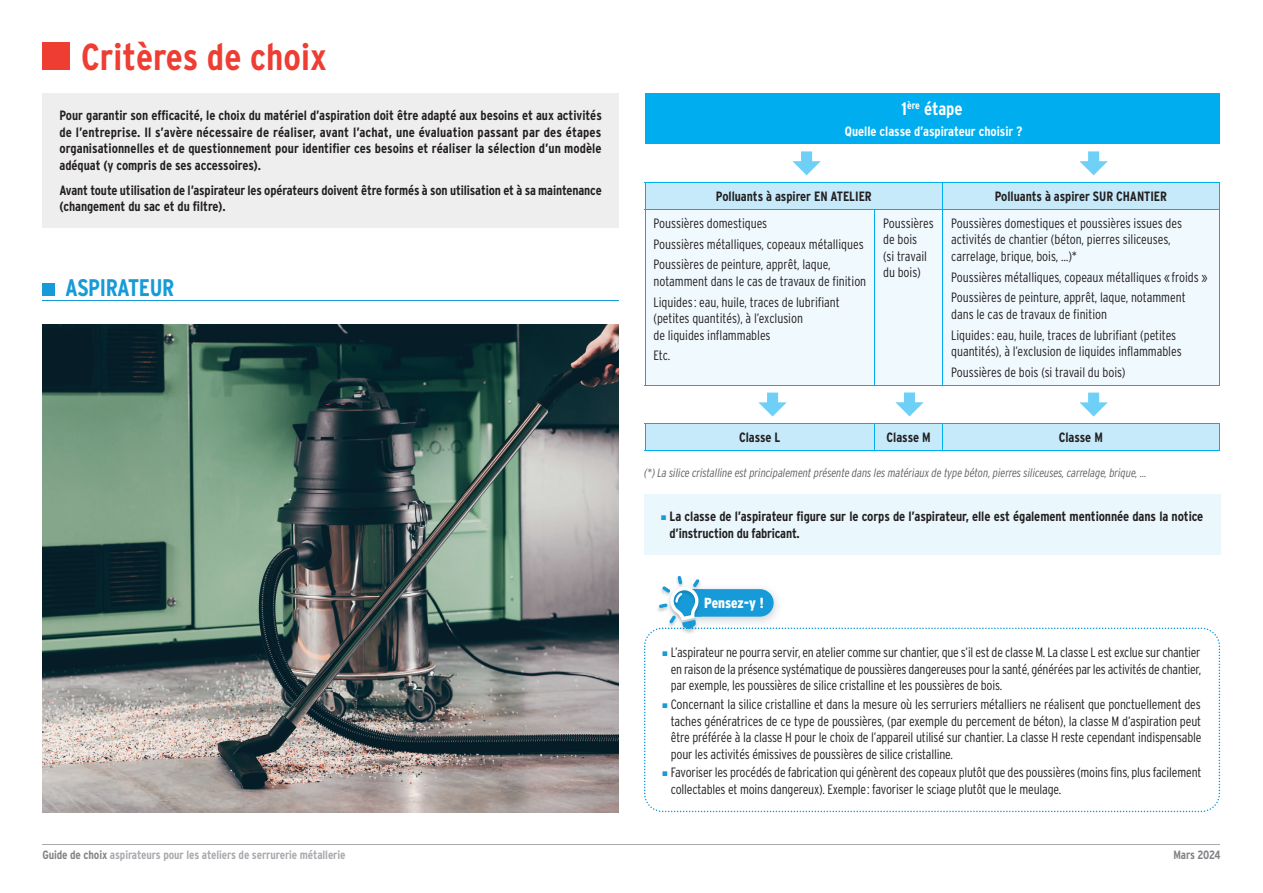
<style>
.page{position:relative;width:1263px;height:893px;background:#fff}
.page>*{position:absolute;margin:0;border:0;box-sizing:border-box;transform-origin:0 0}
.t1{font:700 condensed 37.5px "Interstate";color:#ee3e34}
.t2{font:700 condensed 24px "Interstate";letter-spacing:-.015em;color:#169bd8}
.t3{font:700 condensed 18px "Interstate";letter-spacing:-.005em;color:#fff}
.t4{font:900 condensed 14.55px "Interstate";letter-spacing:-.005em;color:#fff}
.t5{font:300 condensed 13.5px/16.5px "Interstate";letter-spacing:-.005em;color:#231f20}
.t6{font:700 condensed 13.5px/16.5px "Interstate";letter-spacing:-.01em;color:#231f20}
.t7{font:700 condensed 13.5px "Interstate";letter-spacing:-.005em;color:#fff}
.t8{font:italic 300 12px "Interstate Condensed";letter-spacing:-.005em;color:#636366}
.t9{font:700 condensed 12px "Interstate";letter-spacing:-.01em;color:#a8a9ad}
.t10{font:700 condensed 12px "Interstate";letter-spacing:-.03em;color:#808285}
.s1{color:#169bd8}
.s2{color:#808285}
</style>
<div class="page">
<hr style="left:43px;top:844px;width:1177px;height:1px;background:#a8a9ad">
<div style="left:43px;top:43px;width:27px;height:27px;background:#ee3e34"></div>
<div style="left:43px;top:94px;width:576px;height:134px;background:#eeeeef"></div>
<hr style="left:43px;top:300px;width:576px;height:1px;background:#169bd8">
<div style="left:43px;top:283px;width:12px;height:13px;background:#169bd8"></div>
<img style="left:43px;top:325px;width:576px;height:487px">
<div style="left:644px;top:494px;width:576px;height:61px;background:#eaf7fd"></div>
<svg style="left:644px;top:576px;width:576px;height:236px"></svg>
<div style="left:645px;top:94px;width:574px;height:50px;background:#00aeef"></div>
<svg style="left:646px;top:183px;width:573px;height:267px;fill:#c6eafa"></svg>
<div style="left:646px;top:210px;width:573px;height:175px;background:#f0f9fd"></div>
<hr style="left:874px;top:386px;width:1px;height:37px;background:#fff">
<hr style="left:942px;top:386px;width:1px;height:37px;background:#fff">
<hr style="left:1218px;top:386px;width:2px;height:37px;background:#fff">
<hr style="left:645px;top:182px;width:230px;height:1px;background:#00aeef">
<svg style="left:645px;top:183px;width:1px;height:26px"></svg>
<hr style="left:875px;top:182px;width:68px;height:1px;background:#00aeef">
<hr style="left:943px;top:182px;width:276px;height:1px;background:#00aeef">
<svg style="left:942px;top:183px;width:1px;height:26px"></svg>
<svg style="left:1219px;top:183px;width:1px;height:26px"></svg>
<hr style="left:645px;top:209px;width:230px;height:1px;background:#00aeef">
<hr style="left:645px;top:210px;width:1px;height:175px;background:#00aeef">
<hr style="left:875px;top:209px;width:68px;height:1px;background:#00aeef">
<hr style="left:874px;top:210px;width:1px;height:175px;background:#00aeef">
<hr style="left:943px;top:209px;width:276px;height:1px;background:#00aeef">
<hr style="left:942px;top:210px;width:1px;height:175px;background:#00aeef">
<hr style="left:1219px;top:210px;width:1px;height:175px;background:#00aeef">
<hr style="left:645px;top:385px;width:230px;height:1px;background:#00aeef">
<hr style="left:875px;top:385px;width:68px;height:1px;background:#00aeef">
<hr style="left:943px;top:385px;width:276px;height:1px;background:#00aeef">
<hr style="left:645px;top:423px;width:230px;height:1px;background:#00aeef">
<svg style="left:645px;top:424px;width:1px;height:26px"></svg>
<hr style="left:875px;top:423px;width:68px;height:1px;background:#00aeef">
<svg style="left:874px;top:424px;width:1px;height:26px"></svg>
<hr style="left:943px;top:423px;width:276px;height:1px;background:#00aeef">
<svg style="left:942px;top:424px;width:1px;height:26px"></svg>
<svg style="left:1219px;top:424px;width:1px;height:26px"></svg>
<hr style="left:645px;top:450px;width:230px;height:1px;background:#00aeef">
<hr style="left:875px;top:450px;width:68px;height:1px;background:#00aeef">
<hr style="left:943px;top:450px;width:276px;height:1px;background:#00aeef">
<svg style="left:792px;top:151px;width:29px;height:24px"></svg>
<svg style="left:1079px;top:151px;width:29px;height:24px"></svg>
<svg style="left:758px;top:393px;width:29px;height:24px"></svg>
<svg style="left:1079px;top:393px;width:29px;height:24px"></svg>
<svg style="left:895px;top:392px;width:29px;height:24px"></svg>
<h1 class="t1" style="left:81px;top:36px;width:247px">Critères de choix</h1>
<p class="t6" style="left:60px;top:107px;width:544px;text-align:justify">Pour garantir son efficacité, le choix du matériel d’aspiration doit être adapté aux besoins et aux activités de l’entreprise. Il s’avère nécessaire de réaliser, avant l’achat, une évaluation passant par des étapes organisationnelles et de questionnement pour identifier ces besoins et réaliser la sélection d’un modèle adéquat (y compris de ses accessoires).</p>
<p class="t6" style="left:60px;top:182px;width:544px">Avant toute utilisation de l’aspirateur les opérateurs doivent être formés à son utilisation et à sa maintenance (changement du sac et du filtre).</p>
<h2 class="t2" style="left:65px;top:274px;width:111px">ASPIRATEUR</h2>
<h3 class="t3" style="left:901px;top:99px;width:62px">1<sup>ère</sup> étape</h3>
<p class="t7" style="left:845px;top:124px;width:179px">Quelle classe d’aspirateur choisir ?</p>
<p class="t6" style="left:716px;top:188px;width:157px">Polluants à aspirer EN ATELIER</p>
<p class="t6" style="left:995px;top:188px;width:174px">Polluants à aspirer SUR CHANTIER</p>
<p class="t5" style="left:653px;top:213px;width:212px;line-height:20.7px">Poussières domestiques<br>Poussières métalliques, copeaux métalliques<br>Poussières de peinture, apprêt, laque,</p>
<p class="t5" style="left:653px;top:271px;width:214px;line-height:20.7px">notamment dans le cas de travaux de finition<br>Liquides : eau, huile, traces de lubrifiant</p>
<p class="t5" style="left:653px;top:310px;width:151px">(petites quantités), à l’exclusion de liquides inflammables</p>
<p class="t5" style="left:653px;top:347px;width:18px">Etc.</p>
<p class="t5" style="left:883px;top:215px;width:52px">Poussières de bois<br>(si travail du bois)</p>
<p class="t5" style="left:951px;top:215px;width:232px">Poussières domestiques et poussières issues des activités de chantier (béton, pierres siliceuses, carrelage, brique, bois, …)*</p>
<p class="t5" style="left:951px;top:266px;width:258px;line-height:20.7px">Poussières métalliques, copeaux métalliques « froids »<br>Poussières de peinture, apprêt, laque, notamment</p>
<p class="t5" style="left:951px;top:304px;width:227px;line-height:20.7px">dans le cas de travaux de finition<br>Liquides : eau, huile, traces de lubrifiant (petites</p>
<p class="t5" style="left:951px;top:341px;width:232px;line-height:20.7px">quantités), à l’exclusion de liquides inflammables<br>Poussières de bois (si travail du bois)</p>
<p class="t6" style="left:739px;top:429px;width:43px">Classe L</p>
<p class="t6" style="left:887px;top:429px;width:46px">Classe M</p>
<p class="t6" style="left:1059px;top:429px;width:46px">Classe M</p>
<p class="t8" style="left:644px;top:466px;width:504px">(*) La silice cristalline est principalement présente dans les matériaux de type béton, pierres siliceuses, carrelage, brique, …</p>
<p class="t6" style="left:670px;top:508px;width:535px;text-indent:-8px"><span class="s1">■</span> La classe de l’aspirateur figure sur le corps de l’aspirateur, elle est également mentionnée dans la notice d’instruction du fabricant.</p>
<p class="t4" style="left:704px;top:594px;width:61px">Pensez-y !</p>
<p class="t5" style="left:671px;top:644px;width:532px;text-align:justify;text-indent:-8px"><span class="s1">■</span> L’aspirateur ne pourra servir, en atelier comme sur chantier, que s’il est de classe M. La classe L est exclue sur chantier en raison de la présence systématique de poussières dangereuses pour la santé, générées par les activités de chantier, par exemple, les poussières de silice cristalline et les poussières de bois.</p>
<p class="t5" style="left:671px;top:696px;width:532px;text-align:justify;text-indent:-8px"><span class="s1">■</span> Concernant la silice cristalline et dans la mesure où les serruriers métalliers ne réalisent que ponctuellement des taches génératrices de ce type de poussières, (par exemple du percement de béton), la classe M d’aspiration peut être préférée à la classe H pour le choix de l’appareil utilisé sur chantier. La classe H reste cependant indispensable pour les activités émissives de poussières de silice cristalline.</p>
<p class="t5" style="left:671px;top:764px;width:532px;text-indent:-8px"><span class="s1">■</span> Favoriser les procédés de fabrication qui génèrent des copeaux plutôt que des poussières (moins fins, plus facilement collectables et moins dangereux). Exemple : favoriser le sciage plutôt que le meulage.</p>
<p class="t9" style="left:43px;top:848px;width:305px"><span class="s2">Guide de choix</span> aspirateurs pour les ateliers de serrurerie métallerie</p>
<p class="t10" style="left:1173px;top:848px;width:49px">Mars 2024</p>
</div>
